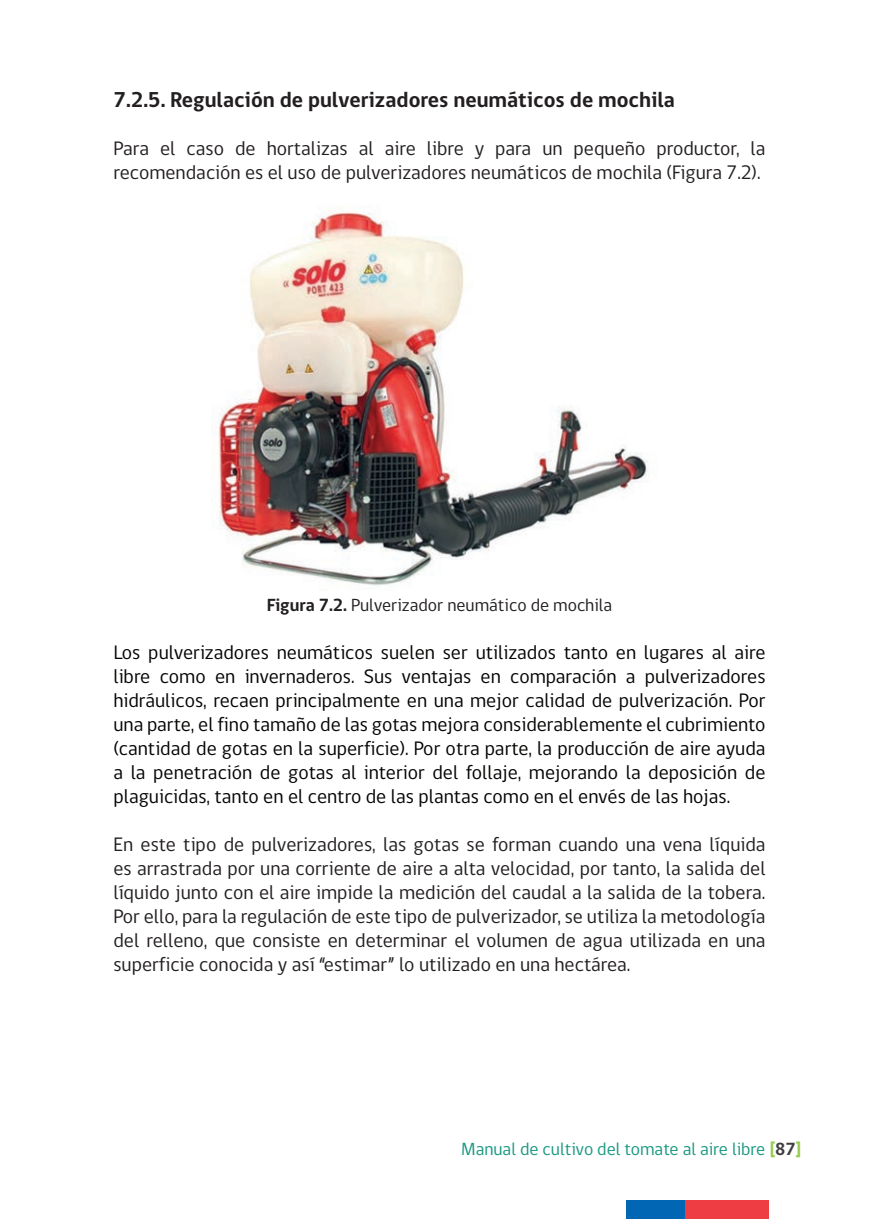
<style>
.page{position:relative;width:879px;height:1219px;background:#fff}
.page>*{position:absolute;margin:0;border:0;box-sizing:border-box;transform-origin:0 0}
.t1{font:700 22px "gob CL";color:#231f20}
.t2{font:20px/24px "gob CL";color:#231f20}
.t3{font:20px/24px "gob CL";color:#040503;text-align:justify}
.t4{font:18px "gob CL";color:#231f20}
.t5{font:18px "gob CL";color:#199881}
.s1{font-weight:700}
.s2{font-weight:700;color:#97cb52}
.s3{font-weight:700;color:#3e3e3f}
</style>
<div class="page">
<div style="left:626px;top:1200px;width:58px;height:19px;background:#0166b3"></div>
<div style="left:684px;top:1200px;width:84px;height:19px;background:#ee3d43"></div>
<img style="left:218px;top:207px;width:432px;height:379px">
<p class="t1" style="left:113px;top:85px;width:563px">7.2.5. Regulación de pulverizadores neumáticos de mochila</p>
<p class="t2" style="left:113px;top:137px;width:653px">Para el caso de hortalizas al aire libre y para un pequeño productor, la recomendación es el uso de pulverizadores neumáticos de mochila (Figura 7.2).</p>
<p class="t4" style="left:267px;top:593px;width:347px"><span class="s1">Figura 7.2.</span> Pulverizador neumático de mochila</p>
<p class="t3" style="left:113px;top:641px;width:654px">Los pulverizadores neumáticos suelen ser utilizados tanto en lugares al aire libre como en invernaderos. Sus ventajas en comparación a pulverizadores hidráulicos, recaen principalmente en una mejor calidad de pulverización. Por una parte, el fino tamaño de las gotas mejora considerablemente el cubrimiento (cantidad de gotas en la superficie). Por otra parte, la producción de aire ayuda a la penetración de gotas al interior del follaje, mejorando la deposición de plaguicidas, tanto en el centro de las plantas como en el envés de las hojas.</p>
<p class="t2" style="left:113px;top:833px;width:654px;text-align:justify">En este tipo de pulverizadores, las gotas se forman cuando una vena líquida es arrastrada por una corriente de aire a alta velocidad, por tanto, la salida del líquido junto con el aire impide la medición del caudal a la salida de la tobera.<br>Por ello, para la regulación de este tipo de pulverizador, se utiliza la metodología del relleno, que consiste en determinar el volumen de agua utilizada en una superficie conocida y así “estimar” lo utilizado en una hectárea.</p>
<p class="t5" style="left:461px;top:1136px;width:342px">Manual de cultivo del tomate al aire libre <span class="s2">[</span><span class="s3">87</span><span class="s2">]</span></p>
</div>
